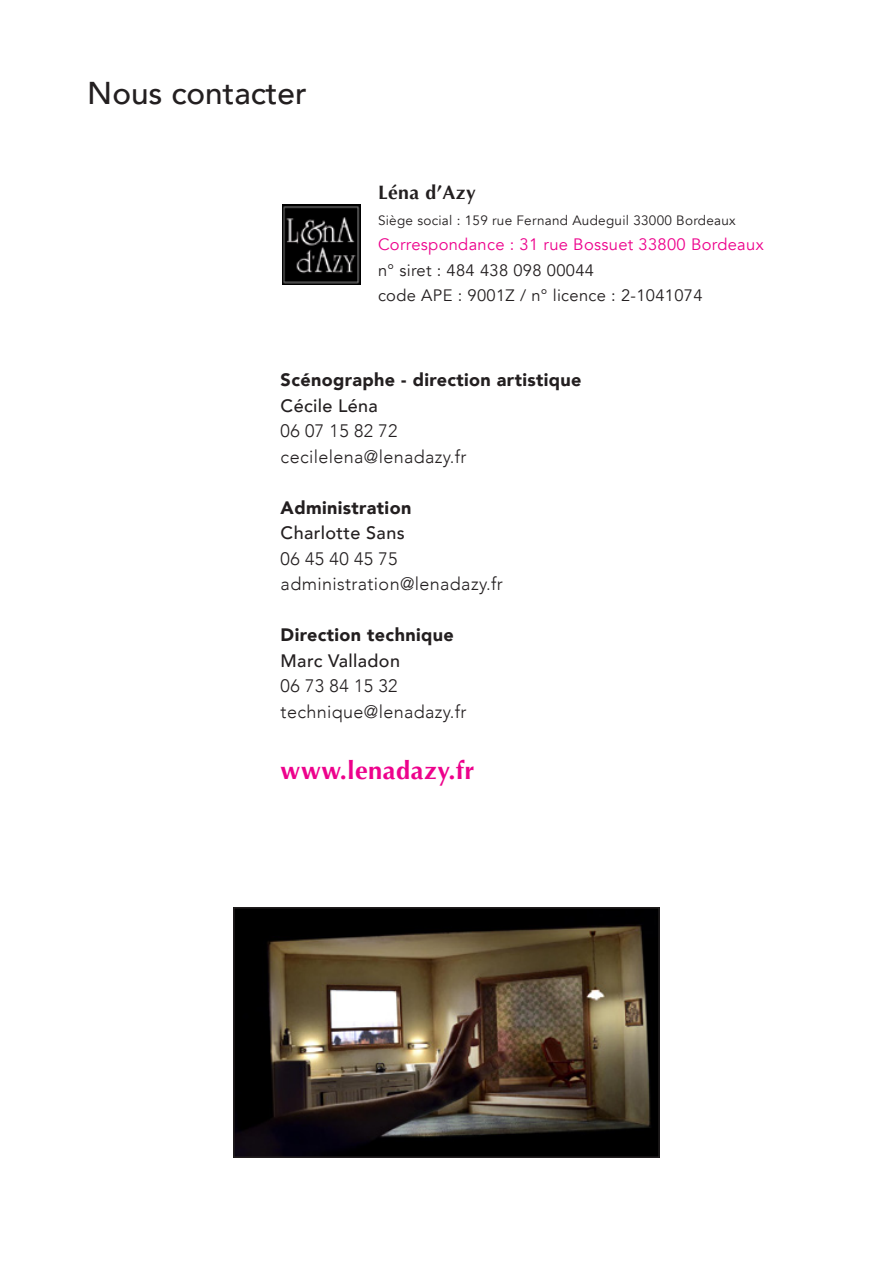
<style>
.page{position:relative;width:893px;height:1263px;background:#fff}
.page>*{position:absolute;margin:0;border:0;box-sizing:border-box;transform-origin:0 0}
.t1{font:500 31.5px "Avenir";color:#231f20}
.t2{font:700 25.5px "Optima";letter-spacing:.02em;color:#ed028c}
.t3{font:700 19.5px "Optima";letter-spacing:.02em;color:#231f20}
.t4{font:300 18px/25.5px "Avenir";letter-spacing:.02em;color:#231f20}
.t5{font:900 18px "Avenir";letter-spacing:.02em;color:#231f20}
.t6{font:500 18px "Avenir";letter-spacing:.02em;color:#231f20}
.t7{font:16.5px/25.5px "Avenir";letter-spacing:.02em;color:#231f20}
.t8{font:16.5px "Avenir";letter-spacing:.02em;color:#ed028c}
.t9{font:13.5px "Avenir";letter-spacing:.02em;color:#231f20}
</style>
<div class="page">
<img style="left:236px;top:910px;width:421px;height:245px">
<div style="left:233px;top:907px;width:427px;height:251px;border:2px solid #231f20"></div>
<img style="left:282px;top:204px;width:78px;height:81px">
<h1 class="t1" style="left:87px;top:66px;width:221px">Nous contacter</h1>
<p class="t3" style="left:378px;top:181px;width:99px">Léna d’Azy</p>
<p class="t9" style="left:378px;top:212px;width:359px">Siège social : 159 rue Fernand Audeguil 33000 Bordeaux</p>
<p class="t8" style="left:378px;top:235px;width:387px">Correspondance : 31 rue Bossuet 33800 Bordeaux</p>
<p class="t7" style="left:378px;top:258px;width:326px">n° siret : 484 438 098 00044<br>code APE : 9001Z / n° licence : 2-1041074</p>
<p class="t5" style="left:281px;top:364px;width:302px">Scénographe - direction artistique</p>
<p class="t6" style="left:281px;top:390px;width:99px">Cécile Léna</p>
<p class="t4" style="left:281px;top:418px;width:187px">06 07 15 82 72 cecilelena@lenadazy.fr</p>
<p class="t5" style="left:281px;top:492px;width:132px">Administration</p>
<p class="t6" style="left:281px;top:517px;width:126px">Charlotte Sans</p>
<p class="t4" style="left:281px;top:546px;width:224px">06 45 40 45 75 administration@lenadazy.fr</p>
<p class="t5" style="left:281px;top:619px;width:175px">Direction technique</p>
<p class="t6" style="left:281px;top:645px;width:121px">Marc Valladon</p>
<p class="t4" style="left:281px;top:673px;width:187px">06 73 84 15 32 technique@lenadazy.fr</p>
<h2 class="t2" style="left:281px;top:755px;width:195px">www.lenadazy.fr</h2>
</div>
